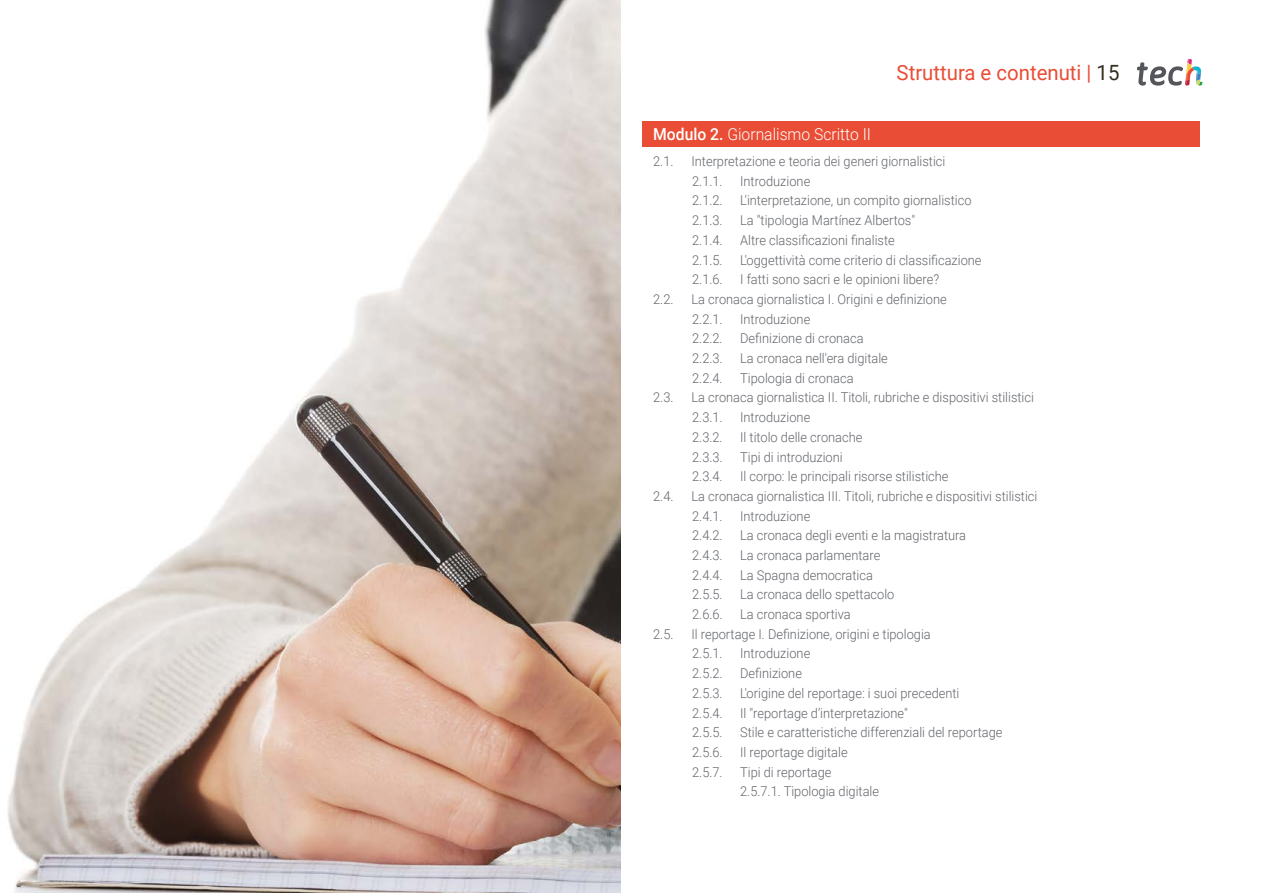
<style>
.page{position:relative;width:1263px;height:893px;background:#fff}
.page>*{position:absolute;margin:0;border:0;box-sizing:border-box;transform-origin:0 0}
.t1{font:21px "Roboto";color:#e94d35}
.t2{font:300 16.5px "Roboto";color:#fff;scale:.95 1}
.t3{font:300 13.5px/19.6px "Roboto";color:#61646a;scale:.95 1}
.s1{color:#312e20}
.s2{font-weight:500}
</style>
<div class="page">
<svg style="left:1137px;top:59px;width:65px;height:27px"></svg>
<img style="left:8px;top:0;width:613px;height:893px">
<div style="left:642px;top:121px;width:557px;height:25px;background:#e94d35"></div>
<h1 class="t1" style="left:897px;top:57px;width:224px">Struttura e contenuti | <span class="s1">15</span></h1>
<p class="t2" style="left:653px;top:123px;width:231px"><span class="s2">Modulo 2.</span> Giornalismo Scritto II</p>
<p class="t3" style="left:653px;top:151px;width:23px">2.1.</p>
<p class="t3" style="left:691px;top:151px;width:269px">Interpretazione e teoria dei generi giornalistici<br>2.1.1.</p>
<p class="t3" style="left:740px;top:171px;width:75px">Introduzione</p>
<p class="t3" style="left:692px;top:190px;width:34px">2.1.2.</p>
<p class="t3" style="left:740px;top:190px;width:245px">L'interpretazione, un compito giornalistico</p>
<p class="t3" style="left:692px;top:210px;width:34px">2.1.3.</p>
<p class="t3" style="left:740px;top:210px;width:186px">La "tipologia Martínez Albertos"</p>
<p class="t3" style="left:692px;top:230px;width:34px">2.1.4.</p>
<p class="t3" style="left:740px;top:230px;width:164px">Altre classificazioni finaliste</p>
<p class="t3" style="left:692px;top:249px;width:34px">2.1.5.</p>
<p class="t3" style="left:740px;top:249px;width:256px">L'oggettività come criterio di classificazione</p>
<p class="t3" style="left:692px;top:269px;width:34px">2.1.6.</p>
<p class="t3" style="left:740px;top:269px;width:211px">I fatti sono sacri e le opinioni libere?</p>
<p class="t3" style="left:653px;top:289px;width:23px">2.2.</p>
<p class="t3" style="left:691px;top:289px;width:270px">La cronaca giornalistica I. Origini e definizione<br>2.2.1.</p>
<p class="t3" style="left:740px;top:308px;width:75px">Introduzione</p>
<p class="t3" style="left:692px;top:328px;width:34px">2.2.2.</p>
<p class="t3" style="left:740px;top:328px;width:131px">Definizione di cronaca</p>
<p class="t3" style="left:692px;top:348px;width:34px">2.2.3.</p>
<p class="t3" style="left:740px;top:348px;width:157px">La cronaca nell'era digitale</p>
<p class="t3" style="left:692px;top:368px;width:34px">2.2.4.</p>
<p class="t3" style="left:740px;top:368px;width:121px">Tipologia di cronaca</p>
<p class="t3" style="left:653px;top:387px;width:23px">2.3.</p>
<p class="t3" style="left:691px;top:387px;width:362px">La cronaca giornalistica II. Titoli, rubriche e dispositivi stilistici<br>2.3.1.</p>
<p class="t3" style="left:740px;top:407px;width:75px">Introduzione</p>
<p class="t3" style="left:692px;top:427px;width:34px">2.3.2.</p>
<p class="t3" style="left:740px;top:427px;width:130px">Il titolo delle cronache</p>
<p class="t3" style="left:692px;top:446px;width:34px">2.3.3.</p>
<p class="t3" style="left:740px;top:446px;width:109px">Tipi di introduzioni</p>
<p class="t3" style="left:692px;top:466px;width:34px">2.3.4.</p>
<p class="t3" style="left:740px;top:466px;width:221px">Il corpo: le principali risorse stilistiche</p>
<p class="t3" style="left:653px;top:486px;width:23px">2.4.</p>
<p class="t3" style="left:691px;top:486px;width:366px">La cronaca giornalistica III. Titoli, rubriche e dispositivi stilistici<br>2.4.1.</p>
<p class="t3" style="left:740px;top:505px;width:75px">Introduzione</p>
<p class="t3" style="left:692px;top:525px;width:34px">2.4.2.</p>
<p class="t3" style="left:740px;top:525px;width:239px">La cronaca degli eventi e la magistratura</p>
<p class="t3" style="left:692px;top:545px;width:34px">2.4.3.</p>
<p class="t3" style="left:740px;top:545px;width:149px">La cronaca parlamentare</p>
<p class="t3" style="left:692px;top:565px;width:34px">2.4.4.</p>
<p class="t3" style="left:740px;top:565px;width:141px">La Spagna democratica</p>
<p class="t3" style="left:692px;top:584px;width:34px">2.5.5.</p>
<p class="t3" style="left:740px;top:584px;width:164px">La cronaca dello spettacolo</p>
<p class="t3" style="left:692px;top:604px;width:34px">2.6.6.</p>
<p class="t3" style="left:740px;top:604px;width:118px">La cronaca sportiva</p>
<p class="t3" style="left:653px;top:624px;width:23px">2.5.</p>
<p class="t3" style="left:691px;top:624px;width:253px">Il reportage I. Definizione, origini e tipologia<br>2.5.1.</p>
<p class="t3" style="left:740px;top:643px;width:75px">Introduzione</p>
<p class="t3" style="left:692px;top:663px;width:34px">2.5.2.</p>
<p class="t3" style="left:740px;top:663px;width:67px">Definizione</p>
<p class="t3" style="left:692px;top:683px;width:34px">2.5.3.</p>
<p class="t3" style="left:740px;top:683px;width:232px">L'origine del reportage: i suoi precedenti</p>
<p class="t3" style="left:692px;top:702px;width:34px">2.5.4.</p>
<p class="t3" style="left:740px;top:702px;width:178px">Il "reportage d’interpretazione"</p>
<p class="t3" style="left:692px;top:722px;width:34px">2.5.5.</p>
<p class="t3" style="left:740px;top:722px;width:278px">Stile e caratteristiche differenziali del reportage</p>
<p class="t3" style="left:692px;top:742px;width:34px">2.5.6.</p>
<p class="t3" style="left:740px;top:742px;width:115px">Il reportage digitale</p>
<p class="t3" style="left:692px;top:761px;width:34px">2.5.7.</p>
<p class="t3" style="left:740px;top:761px;width:148px">Tipi di reportage<br>2.5.7.1. Tipologia digitale</p>
</div>
